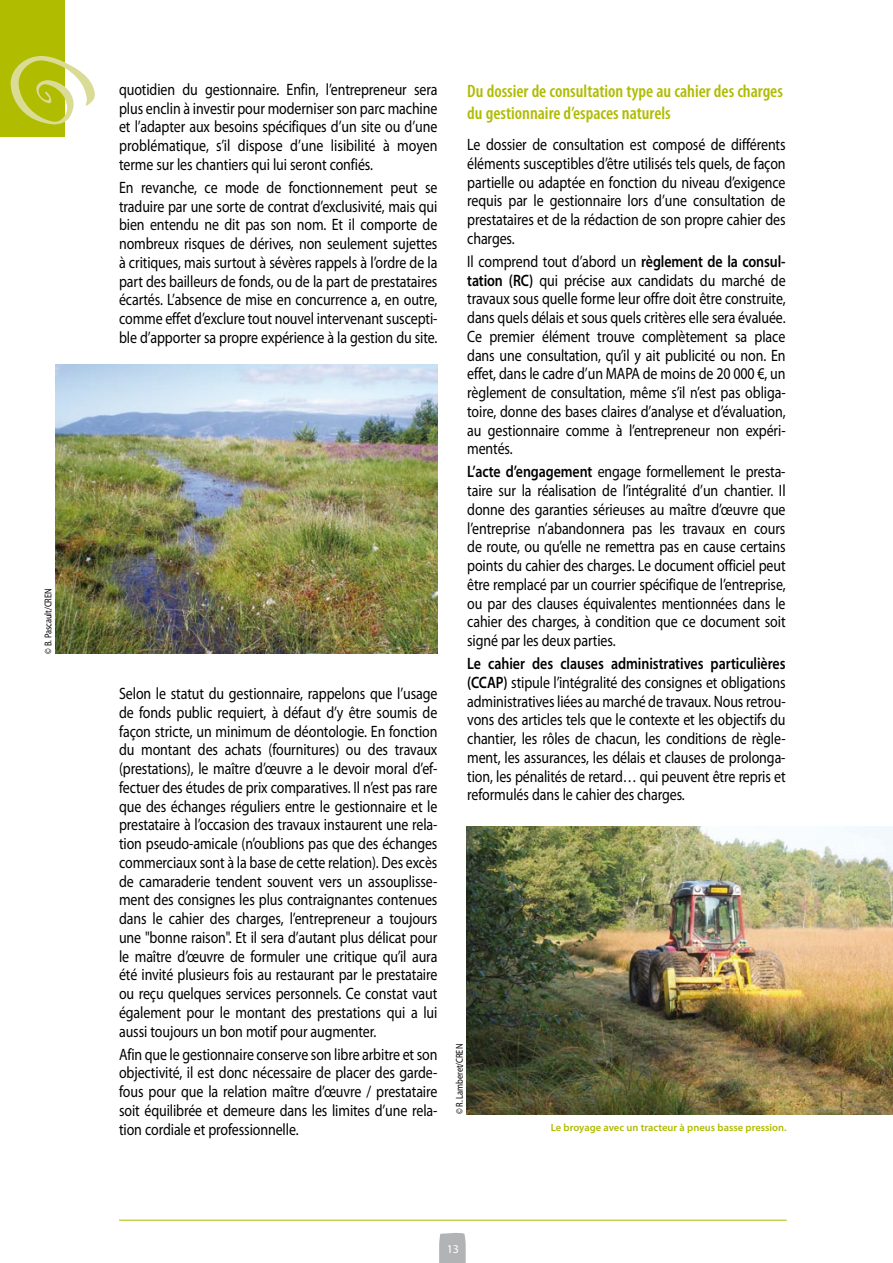
<style>
.page{position:relative;width:893px;height:1263px;background:#fff}
.page>*{position:absolute;margin:0;border:0;box-sizing:border-box;transform-origin:0 0}
.t1{font:600 condensed 18px/21.6px "Myriad Pro";color:#b0bc00}
.t2{font:16.5px/18.8px "Myriad Pro";letter-spacing:-.005em;color:#000;text-align:justify;scale:.85 1}
.t3{font:12px "Myriad Pro";color:#fff}
.t4{font:600 10.5px "Myriad Pro";color:#b0bc00}
.t5{font:9.9px "Myriad Pro";letter-spacing:-.005em;color:#000;scale:.85 1}
.s1{font-weight:600}
</style>
<div class="page">
<svg style="left:439px;top:1232px;width:27px;height:31px"></svg>
<hr style="left:119px;top:1220px;width:668px;height:1px;background:#b0bc00">
<img style="left:466px;top:827px;width:427px;height:287px">
<img style="left:55px;top:364px;width:383px;height:289px">
<div style="left:0;top:0;width:64px;height:136px;background:#b0bc00"></div>
<svg style="left:11px;top:55px;width:84px;height:70px"></svg>
<p class="t5" style="left:43px;top:654px;width:78px;rotate:-90deg">© B. Pascault/CREN</p>
<p class="t2" style="left:119px;top:80px;width:376px">quotidien du gestionnaire. Enfin, l’entrepreneur sera plus enclin à investir pour moderniser son parc machine et l’adapter aux besoins spécifiques d’un site ou d’une problématique, s’il dispose d’une lisibilité à moyen terme sur les chantiers qui lui seront confiés.</p>
<p class="t2" style="left:119px;top:178px;width:376px">En revanche, ce mode de fonctionnement peut se traduire par une sorte de contrat d’exclusivité, mais qui bien entendu ne dit pas son nom. Et il comporte de nombreux risques de dérives, non seulement sujettes à critiques, mais surtout à sévères rappels à l’ordre de la part des bailleurs de fonds, ou de la part de prestataires écartés. L’absence de mise en concurrence a, en outre, comme effet d’exclure tout nouvel intervenant suscepti&shy;ble d’apporter sa propre expérience à la gestion du site.</p>
<p class="t2" style="left:119px;top:684px;width:376px">Selon le statut du gestionnaire, rappelons que l’usage de fonds public requiert, à défaut d’y être soumis de façon stricte, un minimum de déontologie. En fonction du montant des achats (fournitures) ou des travaux (prestations), le maître d’œuvre a le devoir moral d’ef&shy;fectuer des études de prix comparatives. Il n’est pas rare que des échanges réguliers entre le gestionnaire et le prestataire à l’occasion des travaux instaurent une rela&shy;tion pseudo-amicale (n’oublions pas que des échanges commerciaux sont à la base de cette relation). Des excès de camaraderie tendent souvent vers un assouplisse&shy;ment des consignes les plus contraignantes contenues dans le cahier des charges, l’entrepreneur a toujours une "bonne raison". Et il sera d’autant plus délicat pour le maître d’œuvre de formuler une critique qu’il aura été invité plusieurs fois au restaurant par le prestataire ou reçu quelques services personnels. Ce constat vaut également pour le montant des prestations qui a lui aussi toujours un bon motif pour augmenter.</p>
<p class="t2" style="left:119px;top:1045px;width:376px">Afin que le gestionnaire conserve son libre arbitre et son objectivité, il est donc nécessaire de placer des garde&shy;fous pour que la relation maître d’œuvre / prestataire soit équilibrée et demeure dans les limites d’une rela&shy;tion cordiale et professionnelle.</p>
<p class="t1" style="left:467px;top:80px;width:317px">Du dossier de consultation type au cahier des charges du gestionnaire d’espaces naturels</p>
<p class="t2" style="left:467px;top:136px;width:376px">Le dossier de consultation est composé de différents éléments susceptibles d’être utilisés tels quels, de façon partielle ou adaptée en fonction du niveau d’exigence requis par le gestionnaire lors d’une consultation de prestataires et de la rédaction de son propre cahier des charges.</p>
<p class="t2" style="left:467px;top:252px;width:376px">Il comprend tout d’abord un <span class="s1">règlement de la consul&shy;tation (RC)</span> qui précise aux candidats du marché de travaux sous quelle forme leur offre doit être construite, dans quels délais et sous quels critères elle sera évaluée.<br>Ce premier élément trouve complètement sa place dans une consultation, qu’il y ait publicité ou non. En effet, dans le cadre d’un MAPA de moins de 20 000 €, un règlement de consultation, même s’il n’est pas obliga&shy;toire, donne des bases claires d’analyse et d’évaluation, au gestionnaire comme à l’entrepreneur non expéri&shy;mentés.</p>
<p class="t2" style="left:467px;top:463px;width:376px"><span class="s1">L’acte d’engagement</span> engage formellement le presta&shy;taire sur la réalisation de l’intégralité d’un chantier. Il donne des garanties sérieuses au maître d’œuvre que l’entreprise n’abandonnera pas les travaux en cours de route, ou qu’elle ne remettra pas en cause certains points du cahier des charges. Le document officiel peut être remplacé par un courrier spécifique de l’entreprise, ou par des clauses équivalentes mentionnées dans le cahier des charges, à condition que ce document soit signé par les deux parties.</p>
<p class="t2" style="left:467px;top:655px;width:376px"><span class="s1">Le cahier des clauses administratives particulières (CCAP)</span> stipule l’intégralité des consignes et obligations administratives liées au marché de travaux. Nous retrou&shy;vons des articles tels que le contexte et les objectifs du chantier, les rôles de chacun, les conditions de règle&shy;ment, les assurances, les délais et clauses de prolonga&shy;tion, les pénalités de retard… qui peuvent être repris et reformulés dans le cahier des charges.</p>
<p class="t5" style="left:454px;top:1114px;width:84px;rotate:-90deg">© R. Lamberet/CREN</p>
<p class="t4" style="left:551px;top:1122px;width:237px">Le broyage avec un tracteur à pneus basse pression.</p>
<p class="t3" style="left:447px;top:1242px;width:14px">13</p>
</div>
